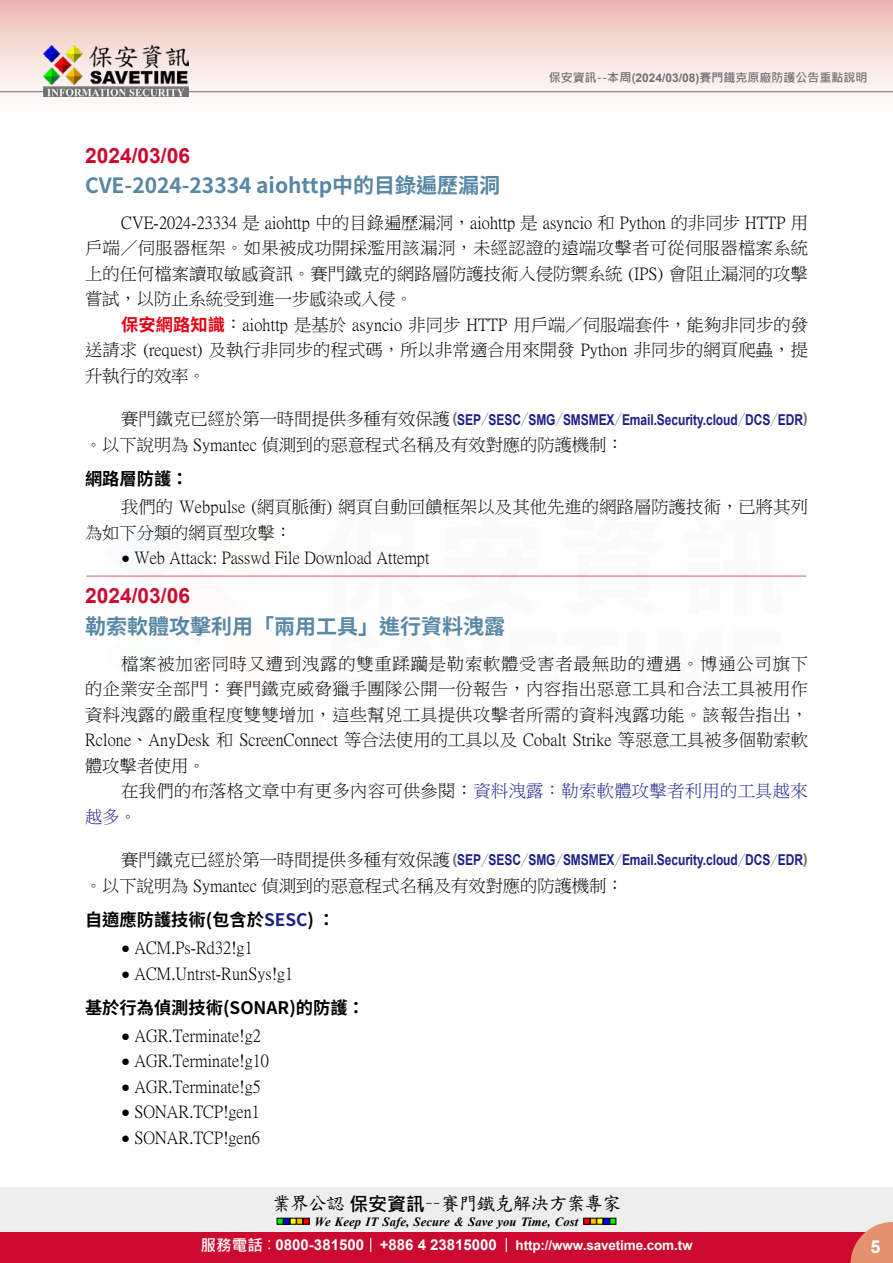
<style>
.page{position:relative;width:893px;height:1263px;background:#fff}
.page>*{position:absolute;margin:0;border:0;box-sizing:border-box;transform-origin:0 0}
.t1{font:700 21px "Source Han Sans TW";color:#5687a5}
.t2{font:700 21px "Arial";color:#cc0a2f}
.t3{font:18.9px "DF Kai Shu SB Estd BF";letter-spacing:-.05em;color:#000}
.t4{font:700 18px "Arial";color:#fff}
.t5{font:17.25px/25.5px "P Ming Li U";color:#000;text-align:justify}
.t6{font:700 17.25px "Source Han Sans TW";color:#000}
.t7{font:17.25px/25.5px "P Ming Li U";letter-spacing:.02em;color:#000}
.t8{font:16.5px "DF Kai Shu SB Estd BF";color:#cc0a2f}
.t9{font:700 15px "Arial";letter-spacing:-.005em;color:#1d2088;scale:.8 1}
.t10{font:700 13.5px "Arial";letter-spacing:-.01em;color:#fff}
.t11{font:italic 700 12.6px "Times New Roman";letter-spacing:.005em;color:#000}
.t12{font:700 12px "Microsoft Jheng Hei";color:#727171}
.s1{font-family:"Arial"}
.s2{font-family:"Source Han Sans TW";font-weight:700;color:#e60012}
.s3{font-family:"P Ming Li U";font-weight:400;font-size:17.25px;color:#000}
.s4{color:#727171}
.s5{font-family:"Source Han Sans TW";font-weight:800;color:#727171}
.s6{font-family:"Arial";font-size:15px}
.s7{color:#1d2088}
.s8{font-family:"Microsoft Jheng Hei";font-weight:700}
.s9{font-family:"Microsoft Jheng Hei";font-size:15.6px}
.s10{font-family:"Microsoft Jheng Hei";font-weight:400;font-size:15.6px}
.s11{font-size:15px}
</style>
<div class="page">
<div style="left:0;top:1187px;width:893px;height:49px;background:#eee"></div>
<svg style="left:277px;top:1218px;width:32px;height:6px"></svg>
<svg style="left:584px;top:1218px;width:32px;height:6px"></svg>
<div style="left:0;top:1232px;width:893px;height:31px;background:#cc0a2f"></div>
<svg style="left:850px;top:1222px;width:43px;height:41px"></svg>
<svg style="left:370px;top:1238px;width:1px;height:14px"></svg>
<svg style="left:506px;top:1238px;width:1px;height:14px"></svg>
<div style="left:0;top:0;width:893px;height:141px;background:linear-gradient(to bottom,#efc0bb,#fff)"></div>
<hr style="left:0;top:91px;width:893px;height:1px;background:#727171">
<img style="left:44px;top:46px;width:145px;height:51px">
<p class="t12" style="left:549px;top:70px;width:320px">保安資訊--本周(<span class="s1">2024/03/08)</span>賽門鐵克原廠防護公告重點說明</p>
<p class="t2" style="left:85px;top:140px;width:107px">2024/03/06</p>
<p class="t1" style="left:85px;top:173px;width:417px">CVE-2024-23334 aiohttp中的目錄遍歷漏洞</p>
<p class="t5" style="left:85px;top:210px;width:725px;text-indent:36px">CVE-2024-23334 是 aiohttp 中的目錄遍歷漏洞，aiohttp 是 asyncio 和 Python 的非同步 HTTP 用戶端／伺服器框架。如果被成功開採濫用該漏洞，未經認證的遠端攻擊者可從伺服器檔案系統上的任何檔案讀取敏感資訊。賽門鐵克的網路層防護技術入侵防禦系統 (IPS) 會阻止漏洞的攻擊嘗試，以防止系統受到進一步感染或入侵。</p>
<p class="t5" style="left:85px;top:312px;width:724px;text-indent:36px"><span class="s2">保安網路知識</span>：aiohttp 是基於 asyncio 非同步 HTTP 用戶端／伺服端套件，能夠非同步的發送請求 (request) 及執行非同步的程式碼，所以非常適合用來開發 Python 非同步的網頁爬蟲，提升執行的效率。</p>
<p class="t9" style="left:121px;top:409px;width:860px"><span class="s3">賽門鐵克已經於第一時間提供多種有效保護</span><span class="s4">(</span>SEP<span class="s5">／</span>SESC<span class="s5">／</span>SMG<span class="s5">／</span>SMSMEX<span class="s5">／</span>Email.Security.cloud<span class="s5">／</span>DCS<span class="s5">／</span>EDR<span class="s4">)</span></p>
<p class="t5" style="left:85px;top:432px;width:540px">。以下說明為 Symantec 偵測到的惡意程式名稱及有效對應的防護機制：</p>
<p class="t6" style="left:85px;top:469px;width:105px">網路層防護：</p>
<p class="t5" style="left:85px;top:494px;width:724px;text-indent:36px">我們的 Webpulse (網頁脈衝) 網頁自動回饋框架以及其他先進的網路層防護技術，已將其列為如下分類的網頁型攻擊：</p>
<p class="t5" style="left:121px;top:545px;width:310px"><span class="s6">●</span> Web Attack: Passwd File Download Attempt</p>
<p class="t8" style="left:86px;top:567px;width:723px">-------------------------------------------------------------------------------------------------------------</p>
<p class="t2" style="left:85px;top:581px;width:107px">2024/03/06</p>
<p class="t1" style="left:85px;top:614px;width:421px">勒索軟體攻擊利用「兩用工具」進行資料洩露</p>
<p class="t5" style="left:85px;top:651px;width:725px;text-indent:36px">檔案被加密同時又遭到洩露的雙重蹂躪是勒索軟體受害者最無助的遭遇。博通公司旗下的企業安全部門：賽門鐵克威脅獵手團隊公開一份報告，內容指出惡意工具和合法工具被用作資料洩露的嚴重程度雙雙增加，這些幫兇工具提供攻擊者所需的資料洩露功能。該報告指出，Rclone、AnyDesk 和 ScreenConnect 等合法使用的工具以及 Cobalt Strike 等惡意工具被多個勒索軟體攻擊者使用。</p>
<p class="t7" style="left:85px;top:778px;width:724px;text-indent:36px">在我們的布落格文章中有更多內容可供參閱：<span class="s7">資料洩露：勒索軟體攻擊者利用的工具越來越多</span>。</p>
<p class="t9" style="left:121px;top:849px;width:860px"><span class="s3">賽門鐵克已經於第一時間提供多種有效保護</span><span class="s4">(</span>SEP<span class="s5">／</span>SESC<span class="s5">／</span>SMG<span class="s5">／</span>SMSMEX<span class="s5">／</span>Email.Security.cloud<span class="s5">／</span>DCS<span class="s5">／</span>EDR<span class="s4">)</span></p>
<p class="t5" style="left:85px;top:873px;width:540px">。以下說明為 Symantec 偵測到的惡意程式名稱及有效對應的防護機制：</p>
<p class="t6" style="left:85px;top:910px;width:252px">自適應防護技術(包含於<span class="s7">SESC</span>) ：</p>
<p class="t5" style="left:121px;top:935px;width:133px"><span class="s6">●</span> ACM.Ps-Rd32!g1</p>
<p class="t5" style="left:121px;top:960px;width:174px"><span class="s6">●</span> ACM.Untrst-RunSys!g1</p>
<p class="t6" style="left:85px;top:998px;width:281px">基於行為偵測技術(SONAR)的防護：</p>
<p class="t5" style="left:121px;top:1023px;width:141px"><span class="s6">●</span> AGR.Terminate!g2</p>
<p class="t5" style="left:121px;top:1048px;width:149px"><span class="s6">●</span> AGR.Terminate!g10</p>
<p class="t5" style="left:121px;top:1074px;width:141px"><span class="s6">●</span> AGR.Terminate!g5</p>
<p class="t5" style="left:121px;top:1099px;width:140px"><span class="s6">●</span> SONAR.TCP!gen1</p>
<p class="t5" style="left:121px;top:1125px;width:140px"><span class="s6">●</span> SONAR.TCP!gen6</p>
<p class="t3" style="left:272px;top:1194px;width:351px">業界公認<span class="s8">保安資訊</span>－－賽門鐵克解決方案專家</p>
<p class="t11" style="left:315px;top:1212px;width:265px">We Keep IT Safe, Secure &amp; Save you Time, Cost</p>
<p class="t10" style="left:200px;top:1235px;width:494px"><span class="s9">服務電話</span><span class="s10">：</span><span class="s11">0800-381500 +886 4 23815000</span> http://www.savetime.com.tw</p>
<p class="t4" style="left:870px;top:1234px;width:12px">5</p>
</div>
